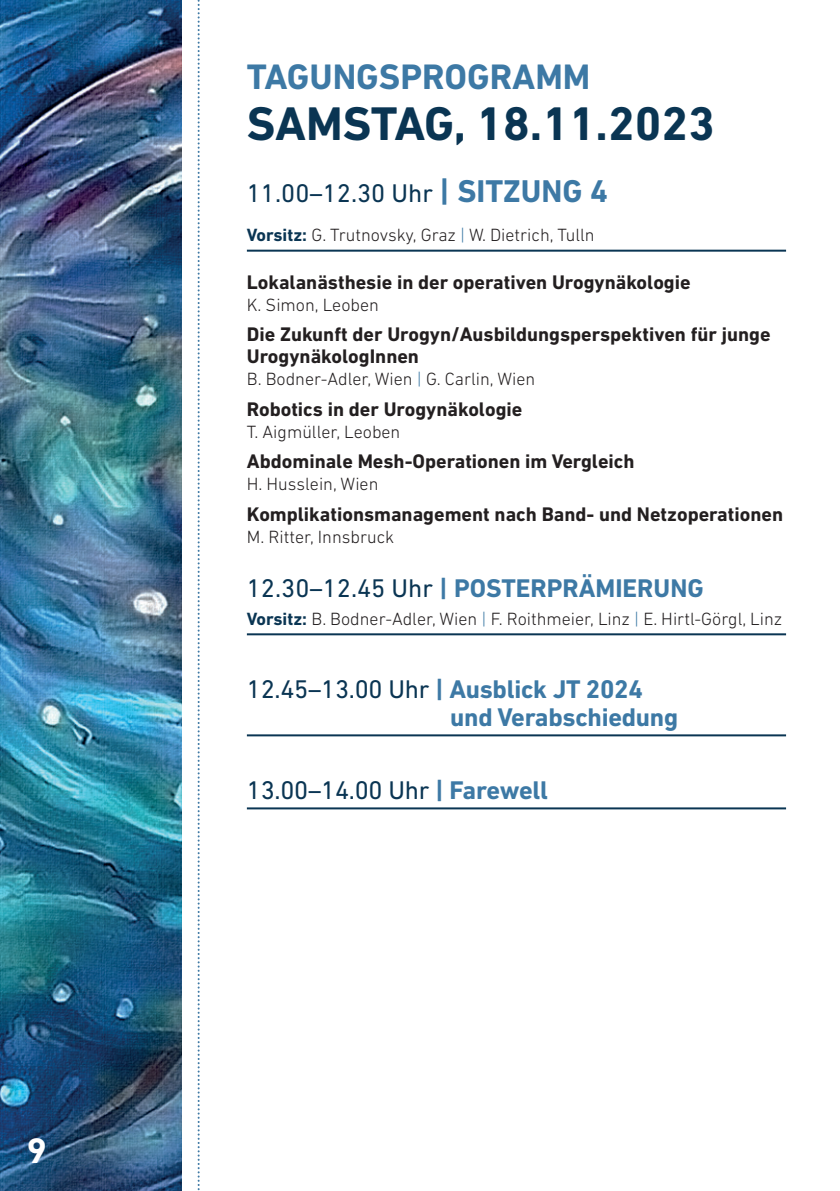
<style>
.page{position:relative;width:840px;height:1191px;background:#fff}
.page>*{position:absolute;margin:0;border:0;box-sizing:border-box;transform-origin:0 0}
.t1{font:700 48px "DIN Next LT Pro";color:#0a3553}
.t2{font:700 36px "DIN Next LT Pro";color:#3d79a5}
.t3{font:700 36px "DIN Next LT Pro";color:#fff}
.t4{font:700 26px/28px "DIN Next LT Pro";letter-spacing:-.01em;color:#3d79a5}
.t5{font:26px "DIN Next LT Pro";letter-spacing:-.005em;color:#0a3553}
.t6{font:700 20px/22px "DIN Next LT Pro";color:#231f20}
.t7{font:300 18px "DIN Next LT Pro";color:#231f20}
.s1{font-weight:700;font-size:32px;color:#3d79a5}
.s2{font-weight:700;color:#0a3553}
.s3{color:#3d79a5}
.s4{font-weight:400;color:#0a3553}
.s5{font-weight:700;color:#3d79a5}
</style>
<div class="page">
<svg style="left:197px;top:0;width:2px;height:1191px"></svg>
<img style="left:0;top:0;width:181px;height:1191px">
<hr style="left:247px;top:250px;width:538px;height:2px;background:#0a3553">
<hr style="left:247px;top:633px;width:538px;height:2px;background:#0a3553">
<hr style="left:247px;top:734px;width:538px;height:2px;background:#0a3553">
<hr style="left:247px;top:807px;width:538px;height:2px;background:#0a3553">
<h2 class="t3" style="left:27px;top:1129px;width:22px">9</h2>
<h2 class="t2" style="left:247px;top:56px;width:345px">TAGUNGSPROGRAMM</h2>
<h1 class="t1" style="left:247px;top:96px;width:469px">SAMSTAG, 18.11.2023</h1>
<h3 class="t5" style="left:247px;top:178px;width:362px">11.00–12.30 Uhr <span class="s1">| SITZUNG 4</span></h3>
<p class="t7" style="left:247px;top:225px;width:349px"><span class="s2">Vorsitz:</span> G. Trutnovsky, Graz <span class="s3">|</span> W. Dietrich, Tulln</p>
<p class="t6" style="left:247px;top:271px;width:445px">Lokalanästhesie in der operativen Urogynäkologie</p>
<p class="t7" style="left:247px;top:294px;width:133px">K. Simon, Leoben</p>
<p class="t6" style="left:247px;top:323px;width:525px">Die Zukunft der Urogyn/Ausbildungsperspektiven für junge<br>UrogynäkologInnen</p>
<p class="t7" style="left:247px;top:369px;width:290px">B. Bodner-Adler, Wien <span class="s3">|</span> G. Carlin, Wien</p>
<p class="t6" style="left:247px;top:398px;width:277px">Robotics in der Urogynäkologie</p>
<p class="t7" style="left:247px;top:421px;width:155px">T. Aigmüller, Leoben</p>
<p class="t6" style="left:247px;top:450px;width:389px">Abdominale Mesh-Operationen im Vergleich</p>
<p class="t7" style="left:247px;top:474px;width:133px">H. Husslein, Wien</p>
<p class="t6" style="left:247px;top:503px;width:537px">Komplikationsmanagement nach Band- und Netzoperationen</p>
<p class="t7" style="left:247px;top:526px;width:149px">M. Ritter, Innsbruck</p>
<h3 class="t4" style="left:247px;top:574px;width:458px"><span class="s4">12.30–12.45 Uhr</span> | POSTERPRÄMIERUNG</h3>
<p class="t7" style="left:247px;top:608px;width:536px"><span class="s2">Vorsitz:</span> B. Bodner-Adler, Wien <span class="s3">|</span> F. Roithmeier, Linz <span class="s3">|</span> E. Hirtl-Görgl, Linz</p>
<h3 class="t4" style="left:450px;top:675px;width:229px;text-indent:-203px"><span class="s4">12.45–13.00 Uhr</span> | Ausblick JT 2024 und Verabschiedung</h3>
<h3 class="t5" style="left:247px;top:775px;width:302px">13.00–14.00 Uhr <span class="s5">| Farewell</span></h3>
</div>
